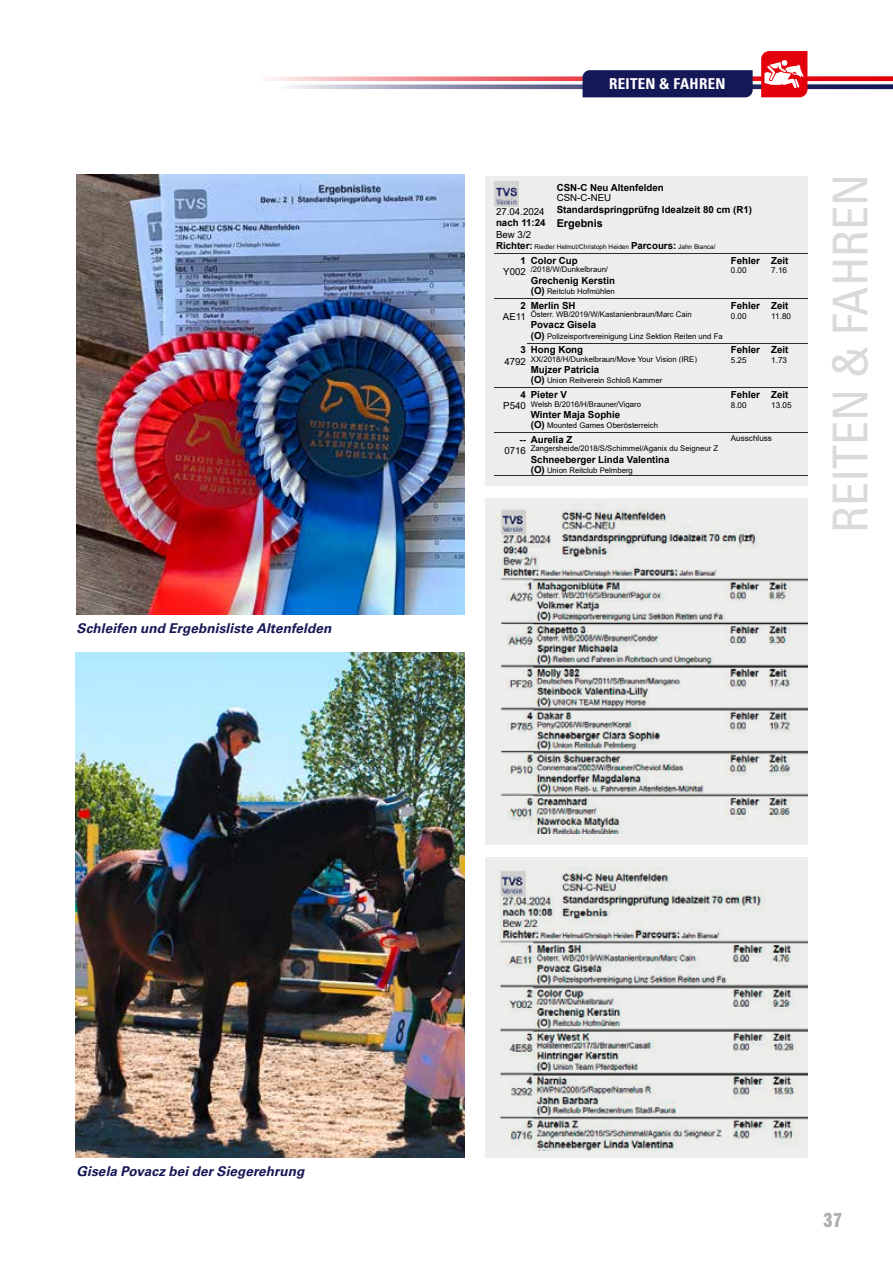
<style>
.page{position:relative;width:893px;height:1263px;background:#fff}
.page>*{position:absolute;margin:0;border:0;box-sizing:border-box;transform-origin:0 0}
.t1{font:condensed 48px "Univers LT Std";color:#dadada}
.t2{font:21px "ITC Franklin Gothic Std Dm Cp";color:#b2b2b2}
.t3{font:700 condensed 15px "Univers LT Std";letter-spacing:.02em;color:#fff}
.t4{font:italic 700 13.5px "Univers LT Std";letter-spacing:.005em;color:#151856}
.t5{font:700 10.8px "Arial";color:#000}
.t6{font:700 9.75px "Arial";color:#000}
.t7{font:9.75px "Arial";color:#000}
.t8{font:8.1px "Arial";color:#000}
.t9{font:7.8px "Arial";color:#000}
.t10{font:6.45px "Arial";color:#000}
.s1{font-weight:700;font-size:9.75px}
</style>
<div class="page">
<img style="left:77px;top:174px;width:388px;height:441px">
<div style="left:486px;top:176px;width:322px;height:310px;background:#ededec"></div>
<hr style="left:494px;top:253px;width:314px;height:1px;background:#303030">
<hr style="left:494px;top:298px;width:314px;height:1px;background:#303030">
<hr style="left:494px;top:343px;width:314px;height:1px;background:#303030">
<hr style="left:494px;top:387px;width:314px;height:1px;background:#303030">
<hr style="left:494px;top:432px;width:314px;height:1px;background:#303030">
<hr style="left:494px;top:475px;width:314px;height:1px;background:#303030">
<img style="left:494px;top:182px;width:25px;height:24px">
<div style="left:486px;top:498px;width:322px;height:346px;background:#ededec"></div>
<img style="left:496px;top:504px;width:312px;height:330px">
<div style="left:486px;top:857px;width:322px;height:300px;background:#ededec"></div>
<img style="left:499px;top:867px;width:309px;height:283px">
<img style="left:75px;top:653px;width:390px;height:504px">
<svg style="left:270px;top:77px;width:623px;height:4px;background:#ee6e74"></svg>
<svg style="left:290px;top:85px;width:603px;height:4px;background:#7a7c9e"></svg>
<svg style="left:761px;top:51px;width:46px;height:46px"></svg>
<div style="left:583px;top:70px;width:170px;height:27px;background:#151856"></div>
<h3 class="t4" style="left:77px;top:620px;width:256px">Schleifen und Ergebnisliste Altenfelden</h3>
<h3 class="t3" style="left:609px;top:75px;width:118px">REITEN &amp; FAHREN</h3>
<p class="t7" style="left:496px;top:205px;width:50px">27.04.2024</p>
<p class="t6" style="left:496px;top:216px;width:51px">nach 11:24</p>
<p class="t7" style="left:496px;top:227px;width:37px">Bew 3/2</p>
<p class="t6" style="left:557px;top:180px;width:109px">CSN-C Neu Altenfelden</p>
<p class="t7" style="left:557px;top:191px;width:56px">CSN-C-NEU</p>
<p class="t6" style="left:557px;top:203px;width:197px">Standardspringprüfng Idealzeit 80 cm (R1)</p>
<h3 class="t5" style="left:557px;top:216px;width:48px">Ergebnis</h3>
<p class="t10" style="left:496px;top:242px;width:221px"><span class="s1">Richter:</span> Riedler Helmut/Christoph Heiden <span class="s1">Parcours:</span> Jahn Bianca/</p>
<p class="t6" style="left:531px;top:253px;width:48px">Color Cup</p>
<p class="t9" style="left:531px;top:264px;width:79px">/2018/W/Dunkelbraun/</p>
<p class="t6" style="left:531px;top:273px;width:86px">Grechenig Kerstin</p>
<p class="t9" style="left:531px;top:286px;width:85px"><span class="s1">(O)</span> Reitclub Hofmühlen</p>
<p class="t6" style="left:520px;top:253px;width:7px">1</p>
<p class="t7" style="left:503px;top:265px;width:24px">Y002</p>
<p class="t6" style="left:731px;top:253px;width:31px">Fehler</p>
<p class="t8" style="left:731px;top:265px;width:17px">0.00</p>
<p class="t6" style="left:771px;top:253px;width:19px">Zeit</p>
<p class="t8" style="left:771px;top:265px;width:17px">7.16</p>
<p class="t6" style="left:531px;top:299px;width:46px">Merlin SH</p>
<p class="t9" style="left:531px;top:309px;width:163px">Österr. WB/2019/W/Kastanienbraun/Marc Cain</p>
<p class="t6" style="left:531px;top:318px;width:67px">Povacz Gisela</p>
<p class="t9" style="left:531px;top:331px;width:193px"><span class="s1">(O)</span> Polizeisportvereinigung Linz Sektion Reiten und Fa</p>
<p class="t6" style="left:520px;top:299px;width:7px">2</p>
<p class="t7" style="left:503px;top:310px;width:25px">AE11</p>
<p class="t6" style="left:731px;top:299px;width:31px">Fehler</p>
<p class="t8" style="left:731px;top:310px;width:17px">0.00</p>
<p class="t6" style="left:771px;top:299px;width:19px">Zeit</p>
<p class="t8" style="left:771px;top:310px;width:21px">11.80</p>
<p class="t6" style="left:520px;top:343px;width:7px">3</p>
<p class="t7" style="left:504px;top:355px;width:23px">4792</p>
<p class="t6" style="left:531px;top:343px;width:54px">Hong Kong</p>
<p class="t9" style="left:531px;top:353px;width:168px">XX/2018/H/Dunkelbraun/Move Your Vision (IRE)</p>
<p class="t6" style="left:531px;top:363px;width:70px">Mujzer Patricia</p>
<p class="t9" style="left:531px;top:375px;width:133px"><span class="s1">(O)</span> Union Reitverein Schloß Kammer</p>
<p class="t6" style="left:731px;top:343px;width:31px">Fehler</p>
<p class="t8" style="left:731px;top:355px;width:17px">5.25</p>
<p class="t6" style="left:771px;top:343px;width:19px">Zeit</p>
<p class="t8" style="left:771px;top:355px;width:17px">1.73</p>
<p class="t6" style="left:520px;top:388px;width:7px">4</p>
<p class="t7" style="left:503px;top:399px;width:24px">P540</p>
<p class="t6" style="left:531px;top:388px;width:38px">Pieter V</p>
<p class="t9" style="left:531px;top:399px;width:112px">Welsh B/2016/H/Brauner/Vigaro</p>
<p class="t6" style="left:531px;top:408px;width:91px">Winter Maja Sophie</p>
<p class="t9" style="left:531px;top:420px;width:129px"><span class="s1">(O)</span> Mounted Games Oberösterreich</p>
<p class="t6" style="left:731px;top:388px;width:31px">Fehler</p>
<p class="t8" style="left:731px;top:399px;width:17px">8.00</p>
<p class="t6" style="left:771px;top:388px;width:19px">Zeit</p>
<p class="t8" style="left:771px;top:399px;width:22px">13.05</p>
<p class="t6" style="left:531px;top:432px;width:43px">Aurelia Z</p>
<p class="t9" style="left:531px;top:443px;width:189px">Zangersheide/2018/S/Schimmel/Aganix du Seigneur Z</p>
<p class="t6" style="left:531px;top:452px;width:140px">Schneeberger Linda Valentina</p>
<p class="t9" style="left:531px;top:465px;width:104px"><span class="s1">(O)</span> Union Reitclub Pelmberg</p>
<p class="t6" style="left:519px;top:432px;width:8px">--</p>
<p class="t7" style="left:504px;top:444px;width:23px">0716</p>
<p class="t8" style="left:731px;top:432px;width:43px">Ausschluss</p>
<h1 class="t1" style="left:820px;top:533px;width:360px;rotate:-90deg">REITEN &amp; FAHREN</h1>
<h3 class="t4" style="left:77px;top:1164px;width:229px">Gisela Povacz bei der Siegerehrung</h3>
<h2 class="t2" style="left:824px;top:1209px;width:20px">37</h2>
</div>
